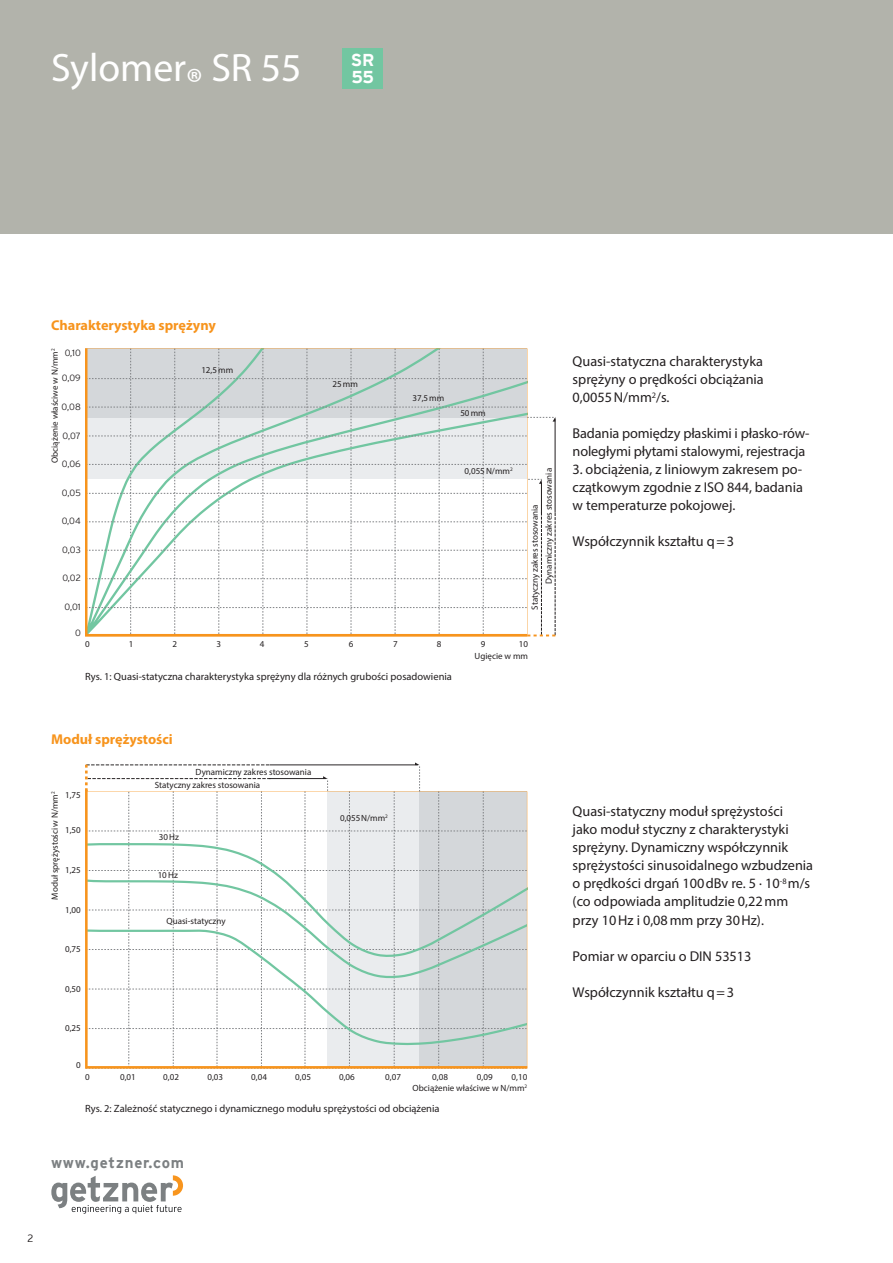
<style>
.page{position:relative;width:893px;height:1263px;background:#fff}
.page>*{position:absolute;margin:0;border:0;box-sizing:border-box;transform-origin:0 0}
.t1{font:39.75px "Myriad Pro";color:#fff}
.t2{font:700 17.25px/17.2px "Interstate";color:#fff}
.t3{font:700 15px "Interstate";letter-spacing:.055em;color:#7c8082}
.t4{font:14.25px/18px "Myriad Pro";color:#231f20;text-align:justify}
.t5{font:700 14.25px "Myriad Pro";color:#f7941d}
.t6{font:10.5px "Myriad Pro";color:#231f20}
.t7{font:300 10.5px "Interstate";color:#231f20}
.t8{font:9px/11.6px "Myriad Pro";color:#231f20;text-align:right}
.t9{font:300 9px "Interstate";letter-spacing:.01em;color:#231f20}
</style>
<div class="page">
<svg style="left:527px;top:349px;width:29px;height:287px"></svg>
<svg style="left:85px;top:348px;width:442px;height:288px"></svg>
<svg style="left:85px;top:762px;width:442px;height:307px"></svg>
<svg style="left:51px;top:1175px;width:132px;height:39px"></svg>
<div style="left:0;top:0;width:893px;height:234px;background:#b2b3ab"></div>
<div style="left:342px;top:48px;width:41px;height:40px;background:#72c6a1"></div>
<h1 class="t1" style="left:51px;top:48px;width:252px">Sylomer® SR 55</h1>
<p class="t2" style="left:351px;top:52px;width:25px">SR<br>55</p>
<p class="t5" style="left:51px;top:320px;width:166px">Charakterystyka sprężyny</p>
<p class="t8" style="left:49px;top:463px;width:116px;rotate:-90deg">Obciążenie właściwe w N/mm<sup>2</sup></p>
<p class="t9" style="left:65px;top:349px;width:18px">0,10</p>
<p class="t9" style="left:62px;top:375px;width:21px">0,09</p>
<p class="t9" style="left:62px;top:403px;width:21px">0,08</p>
<p class="t9" style="left:62px;top:432px;width:20px">0,07</p>
<p class="t9" style="left:62px;top:461px;width:21px">0,06</p>
<p class="t9" style="left:62px;top:489px;width:20px">0,05</p>
<p class="t9" style="left:62px;top:518px;width:21px">0,04</p>
<p class="t9" style="left:62px;top:546px;width:20px">0,03</p>
<p class="t9" style="left:62px;top:575px;width:20px">0,02</p>
<p class="t9" style="left:64px;top:603px;width:18px">0,01</p>
<p class="t9" style="left:75px;top:630px;width:7px">0</p>
<p class="t8" style="left:201px;top:365px;width:33px">12,5 mm</p>
<p class="t8" style="left:333px;top:379px;width:27px">25 mm</p>
<p class="t8" style="left:412px;top:392px;width:33px">37,5 mm</p>
<p class="t8" style="left:460px;top:407px;width:27px">50 mm</p>
<p class="t8" style="left:465px;top:466px;width:50px">0,055 N/mm<sup>2</sup></p>
<p class="t8" style="left:528px;top:584px;width:117px;line-height:14px;text-align:left;text-indent:-26px;rotate:-90deg">Statyczny zakres stosowania<br>Dynamiczny zakres stosowania</p>
<p class="t8" style="left:85px;top:639px;width:6px">0</p>
<p class="t8" style="left:129px;top:639px;width:6px">1</p>
<p class="t8" style="left:172px;top:639px;width:6px">2</p>
<p class="t8" style="left:217px;top:639px;width:6px">3</p>
<p class="t8" style="left:260px;top:639px;width:6px">4</p>
<p class="t8" style="left:304px;top:639px;width:6px">5</p>
<p class="t8" style="left:349px;top:639px;width:6px">6</p>
<p class="t8" style="left:393px;top:639px;width:6px">7</p>
<p class="t8" style="left:437px;top:639px;width:6px">8</p>
<p class="t8" style="left:481px;top:639px;width:6px">9</p>
<p class="t8" style="left:475px;top:639px;width:55px">10<br>Ugięcie w mm</p>
<p class="t6" style="left:85px;top:672px;width:368px">Rys. 1: Quasi-statyczna charakterystyka sprężyny dla różnych grubości posadowienia</p>
<p class="t4" style="left:573px;top:353px;width:193px">Quasi-statyczna charakterystyka sprężyny o prędkości obciążania 0,0055 N/mm<sup>2</sup>/s.</p>
<p class="t4" style="left:573px;top:425px;width:238px">Badania pomiędzy płaskimi i płasko-rów&shy;noległymi płytami stalowymi, rejestracja</p>
<p class="t4" style="left:573px;top:461px;width:232px">3. obciążenia, z liniowym zakresem po&shy;czątkowym zgodnie z ISO 844, badania w temperaturze pokojowej.</p>
<p class="t4" style="left:573px;top:533px;width:163px">Współczynnik kształtu q = 3</p>
<p class="t5" style="left:51px;top:734px;width:123px">Moduł sprężystości</p>
<p class="t8" style="left:196px;top:767px;width:117px">Dynamiczny zakres stosowania</p>
<p class="t8" style="left:49px;top:899px;width:110px;rotate:-90deg">Moduł sprężystości w N/mm<sup>2</sup></p>
<p class="t8" style="left:65px;top:790px;width:17px">1,75</p>
<p class="t8" style="left:65px;top:824px;width:17px">1,50</p>
<p class="t8" style="left:65px;top:865px;width:17px">1,25</p>
<p class="t8" style="left:65px;top:904px;width:17px">1,00</p>
<p class="t8" style="left:65px;top:943px;width:17px">0,75</p>
<p class="t8" style="left:65px;top:984px;width:17px">0,50</p>
<p class="t8" style="left:65px;top:1022px;width:17px">0,25</p>
<p class="t8" style="left:76px;top:1060px;width:6px">0</p>
<p class="t8" style="left:155px;top:780px;width:107px">Statyczny zakres stosowania</p>
<p class="t8" style="left:159px;top:831px;width:22px">30 Hz</p>
<p class="t8" style="left:158px;top:869px;width:22px">10 Hz</p>
<p class="t8" style="left:167px;top:915px;width:61px">Quasi-statyczny</p>
<p class="t8" style="left:340px;top:812px;width:49px">0,055 N/mm<sup>2</sup></p>
<p class="t8" style="left:85px;top:1071px;width:6px">0</p>
<p class="t8" style="left:120px;top:1071px;width:17px">0,01</p>
<p class="t8" style="left:163px;top:1071px;width:17px">0,02</p>
<p class="t8" style="left:207px;top:1071px;width:17px">0,03</p>
<p class="t8" style="left:251px;top:1071px;width:17px">0,04</p>
<p class="t8" style="left:295px;top:1071px;width:17px">0,05</p>
<p class="t8" style="left:339px;top:1071px;width:17px">0,06</p>
<p class="t8" style="left:385px;top:1071px;width:17px">0,07</p>
<p class="t8" style="left:432px;top:1071px;width:17px">0,08</p>
<p class="t8" style="left:477px;top:1071px;width:17px">0,09</p>
<p class="t8" style="left:413px;top:1071px;width:116px">0,10<br>Obciążenie właściwe w N/mm<sup>2</sup></p>
<p class="t6" style="left:85px;top:1104px;width:356px">Rys. 2: Zależność statycznego i dynamicznego modułu sprężystości od obciążenia</p>
<p class="t3" style="left:51px;top:1157px;width:135px">www.getzner.com</p>
<p class="t4" style="left:573px;top:803px;width:242px;text-align:left">Quasi-statyczny moduł sprężystości<br>jako moduł styczny z charakterystyki sprężyny. Dynamiczny współczynnik sprężystości sinusoidalnego wzbudzenia o prędkości drgań 100 dBv re. 5 · 10<sup>-8</sup> m/s (co odpowiada amplitudzie 0,22 mm przy 10 Hz i 0,08 mm przy 30 Hz).</p>
<p class="t4" style="left:573px;top:947px;width:180px">Pomiar w oparciu o DIN 53513</p>
<p class="t4" style="left:573px;top:983px;width:163px">Współczynnik kształtu q = 3</p>
<p class="t7" style="left:28px;top:1234px;width:7px">2</p>
</div>
